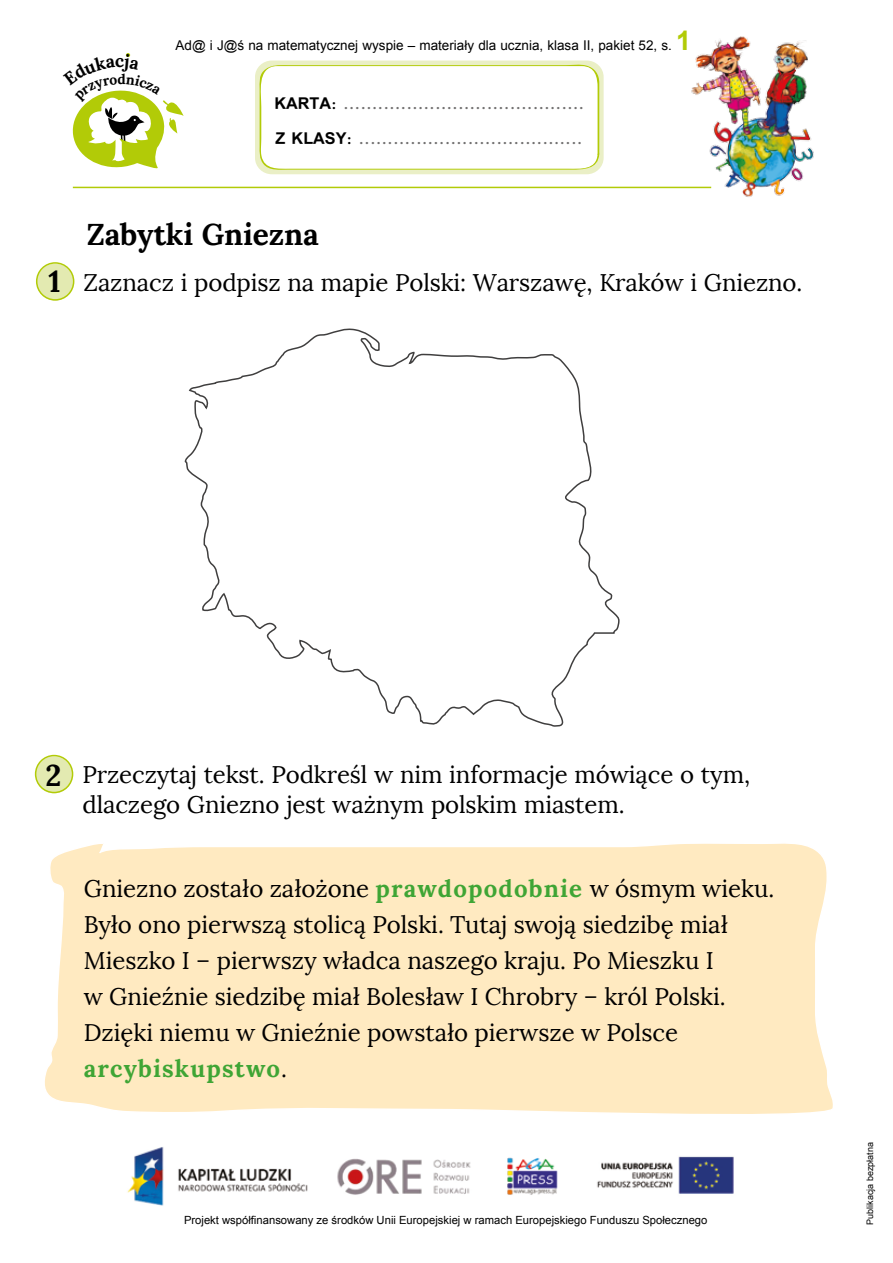
<style>
.page{position:relative;width:893px;height:1263px;background:#fff}
.page>*{position:absolute;margin:0;border:0;box-sizing:border-box;transform-origin:0 0}
.t1{font:700 30px "Lora";letter-spacing:-.005em;color:#000}
.t2{font:24px/36px "Lora";color:#000}
.t3{font:700 18px/35.2px "Simplified Arabic";color:#706f6f}
.t4{font:700 17.55px "Lora";color:#000}
.t5{font:700 13.95px "Lora";color:#000}
.t6{font:13.5px "Arial";color:#000}
.t7{font:11.25px "Arial";color:#000}
.t8{font:9px "Arial";color:#000}
.s1{font-weight:700;font-size:27px;color:#b2cb07}
.s2{color:#000}
.s3{font-weight:700;color:#3fa535}
</style>
<div class="page">
<img style="left:127px;top:1147px;width:607px;height:59px">
<img style="left:690px;top:36px;width:124px;height:161px">
<hr style="left:73px;top:187px;width:638px;height:1px;background:#b2cb07">
<div style="left:255px;top:61px;width:349px;height:113px;background:#eaefc6;border-radius:17px"></div>
<svg style="left:256px;top:64px;width:345px;height:107px;background:#fbfcf5"></svg>
<div style="left:45px;top:843px;width:788px;height:271px;background:#ffeac1"></div>
<svg style="left:36px;top:262px;width:38px;height:39px"></svg>
<svg style="left:35px;top:755px;width:38px;height:38px"></svg>
<svg style="left:184px;top:328px;width:436px;height:399px"></svg>
<svg style="left:133px;top:884px;width:18px;height:19px"></svg>
<div style="left:84px;top:886px;width:43px;height:40px;background:#ffeac1"></div>
<div style="left:73px;top:1021px;width:76px;height:32px;background:#ffeac1"></div>
<svg style="left:72px;top:53px;width:112px;height:116px"></svg>
<p class="t4" style="left:115px;top:50px;width:11px">c</p>
<p class="t5" style="left:118px;top:70px;width:10px">d</p>
<p class="t6" style="left:176px;top:36px;width:517px">Ad@ i J@ś na matematycznej wyspie – materiały dla ucznia, klasa II, pakiet 52, s. <span class="s1">1</span></p>
<p class="t3" style="left:274px;top:86px;width:311px"><span class="s2">KARTA:</span> ..........................................<br><span class="s2">Z KLASY:</span> .......................................</p>
<p class="t1" style="left:49px;top:262px;width:14px">1</p>
<p class="t1" style="left:87px;top:214px;width:234px">Zabytki Gniezna</p>
<p class="t2" style="left:84px;top:264px;width:720px">Zaznacz i podpisz na mapie Polski: Warszawę, Kraków i Gniezno.</p>
<p class="t4" style="left:123px;top:226px;width:11px">c</p>
<p class="t1" style="left:46px;top:756px;width:17px">2</p>
<p class="t2" style="left:82px;top:760px;width:669px;line-height:30px">Przeczytaj tekst. Podkreśl w nim informacje mówiące o tym, dlaczego Gniezno jest ważnym polskim miastem.</p>
<p class="t2" style="left:84px;top:871px;width:692px">Gniezno zostało założone <span class="s3">prawdopodobnie</span> w ósmym wieku.<br>Było ono pierwszą stolicą Polski. Tutaj swoją siedzibę miał Mieszko I – pierwszy władca naszego kraju. Po Mieszku I<br>w Gnieźnie siedzibę miał Bolesław I Chrobry – król Polski.<br>Dzięki niemu w Gnieźnie powstało pierwsze w Polsce <span class="s3">arcybiskupstwo</span>.</p>
<p class="t4" style="left:127px;top:880px;width:11px">c</p>
<p class="t4" style="left:125px;top:1017px;width:11px">c</p>
<p class="t7" style="left:184px;top:1212px;width:525px">Projekt współfinansowany ze środków Unii Europejskiej w ramach Europejskiego Funduszu Społecznego</p>
<p class="t8" style="left:864px;top:1225px;width:84px;rotate:-90deg">Publikacja bezpłatna</p>
</div>
